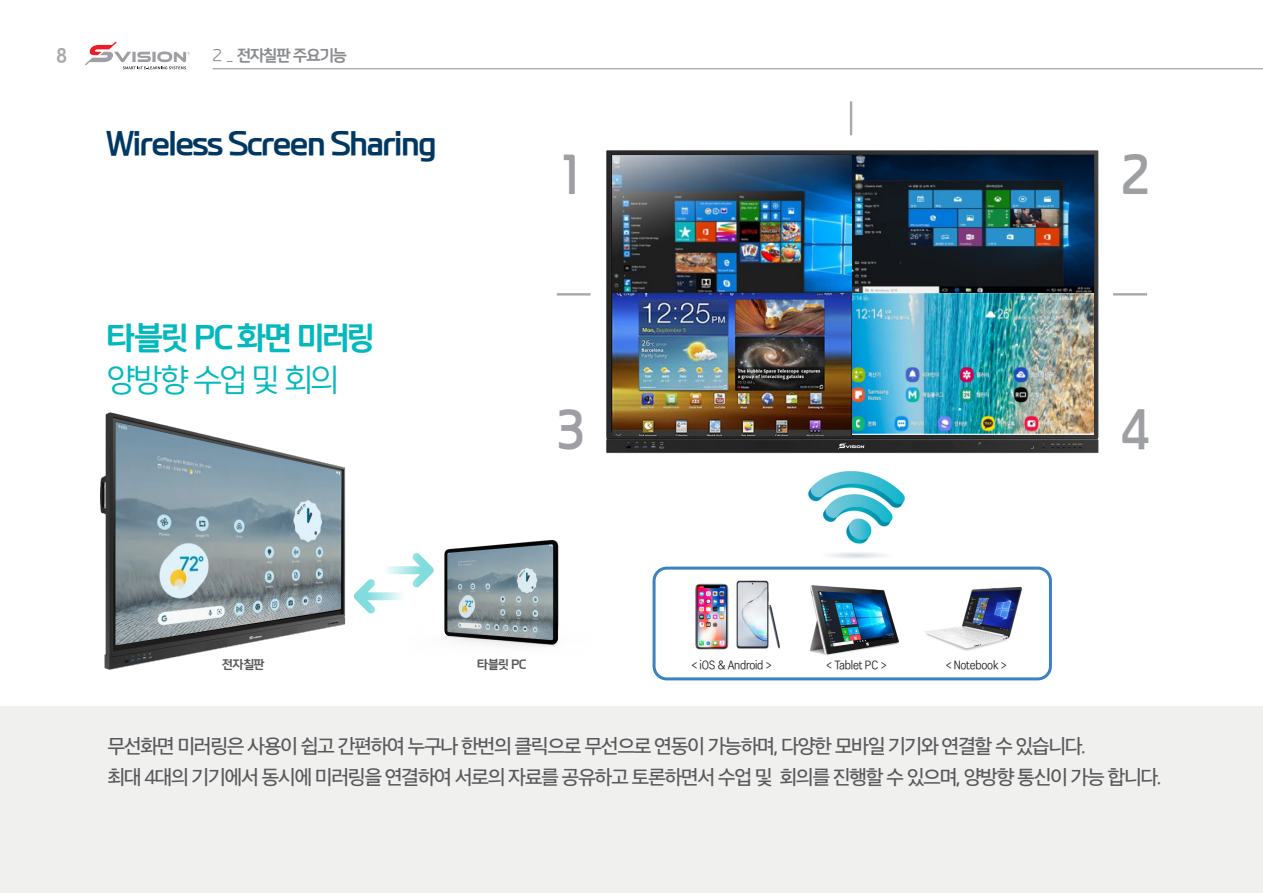
<style>
.page{position:relative;width:1263px;height:893px;background:#fff}
.page>*{position:absolute;margin:0;border:0;box-sizing:border-box;transform-origin:0 0}
.t1{font:700 48.3px "paybooc OTF Extra";color:#9d9fa2;scale:.9 1}
.t2{font:700 30px "paybooc OTF Extra";letter-spacing:-.05em;color:#013863}
.t3{font:700 30px "paybooc OTF Extra";letter-spacing:-.05em;color:#03b9bd}
.t4{font:30px "paybooc OTF Medium";letter-spacing:-.045em;color:#03b9bd}
.t5{font:19.5px "SD Gothic Neoa e Md";letter-spacing:-.075em;color:#57585a}
.t6{font:19.5px "SD Gt Neo Cond g Bd";color:#a8a9ad}
.t7{font:700 15px "paybooc OTF Extra";letter-spacing:-.05em;color:#8a8c8f}
.t8{font:12px "SD Gt Neo Cond d Rg";letter-spacing:-.025em;color:#231f20}
.t9{font:700 11.55px "paybooc OTF Extra";letter-spacing:-.015em;color:#57585a}
.s1{font-family:"paybooc OTF Medium";font-weight:400}
</style>
<div class="page">
<hr style="left:213px;top:68px;width:1050px;height:1px;background:#8a8c8f">
<svg style="left:85px;top:42px;width:105px;height:27px"></svg>
<img style="left:808px;top:471px;width:97px;height:87px">
<div style="left:0;top:707px;width:1263px;height:186px;background:#f0f1ee"></div>
<img style="left:606px;top:150px;width:493px;height:304px">
<img style="left:613px;top:155px;width:481px;height:281px">
<hr style="left:850px;top:101px;width:2px;height:34px;background:#a8a9ad">
<hr style="left:1113px;top:293px;width:34px;height:3px;background:#a8a9ad">
<hr style="left:557px;top:293px;width:34px;height:3px;background:#a8a9ad">
<div style="left:652px;top:567px;width:400px;height:113px;border:3px solid #3b82c4;border-radius:13px"></div>
<img style="left:925px;top:586px;width:97px;height:65px">
<img style="left:736px;top:580px;width:44px;height:69px">
<img style="left:695px;top:583px;width:34px;height:67px">
<img style="left:809px;top:585px;width:90px;height:70px">
<img style="left:100px;top:412px;width:246px;height:258px">
<img style="left:444px;top:539px;width:115px;height:107px">
<svg style="left:353px;top:553px;width:81px;height:61px"></svg>
<p class="t6" style="left:56px;top:46px;width:12px">8</p>
<p class="t7" style="left:213px;top:46px;width:136px"><span class="s1">2 _</span> 전자칠판 주요기능</p>
<p class="t2" style="left:106px;top:125px;width:332px">Wireless Screen Sharing</p>
<p class="t3" style="left:107px;top:319px;width:269px">타블릿 PC 화면 미러링</p>
<p class="t4" style="left:107px;top:363px;width:233px">양방향 수업 및 회의</p>
<p class="t1" style="left:557px;top:146px;width:32px">1</p>
<p class="t1" style="left:1121px;top:146px;width:32px">2</p>
<p class="t1" style="left:557px;top:400px;width:32px">3</p>
<p class="t1" style="left:1121px;top:400px;width:32px">4</p>
<p class="t9" style="left:222px;top:658px;width:44px">전자칠판</p>
<p class="t9" style="left:477px;top:658px;width:51px">타블릿 PC</p>
<p class="t8" style="left:691px;top:659px;width:82px">&lt; iOS &amp; Android &gt;</p>
<p class="t8" style="left:826px;top:659px;width:62px">&lt; Tablet PC &gt;</p>
<p class="t8" style="left:946px;top:659px;width:63px">&lt; Notebook &gt;</p>
<p class="t5" style="left:107px;top:736px;width:980px">무선화면 미러링은 사용이 쉽고 간편하여 누구나 한번의 클릭으로 무선으로 연동이 가능하며, 다양한 모바일 기기와 연결할 수 있습니다.</p>
<p class="t5" style="left:107px;top:767px;width:1056px">최대 4대의 기기에서 동시에 미러링을 연결하여 서로의 자료를 공유하고 토론하면서 수업 및 회의를 진행할 수 있으며, 양방향 통신이 가능 합니다.</p>
</div>
